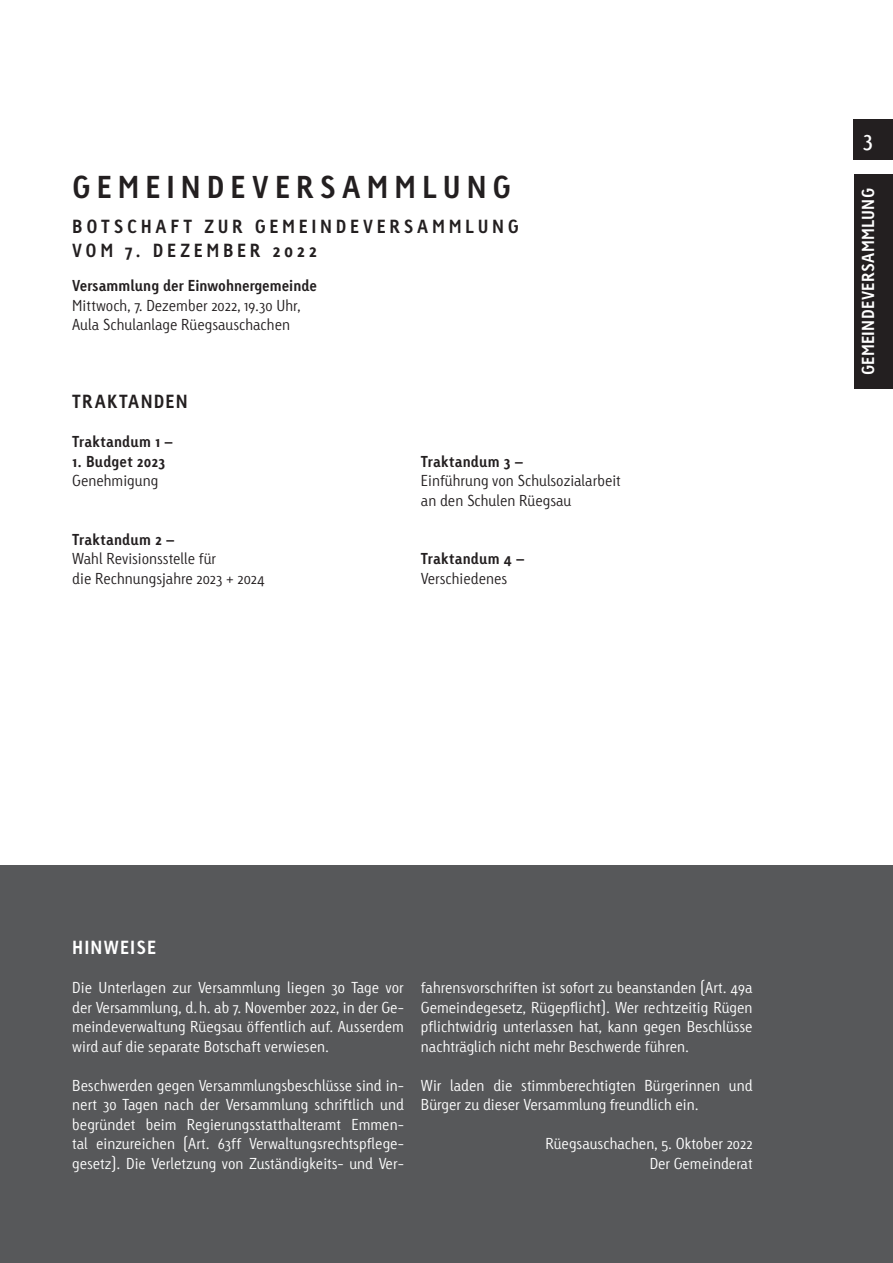
<style>
.page{position:relative;width:893px;height:1263px;background:#fff}
.page>*{position:absolute;margin:0;border:0;box-sizing:border-box;transform-origin:0 0}
.t1{font:700 30px "Linotype Tetria";letter-spacing:.2em;color:#231f20}
.t2{font:22.5px "Linotype Tetria";color:#fff}
.t3{font:700 18px/24px "Linotype Tetria";letter-spacing:.2em;color:#231f20}
.t4{font:700 18px "Linotype Tetria";letter-spacing:.075em;color:#231f20}
.t5{font:700 18px "Linotype Tetria";letter-spacing:.06em;color:#fff}
.t6{font:700 16.5px "Linotype Tetria";letter-spacing:.015em;color:#fff}
.t7{font:300 15px/19.5px "Linotype Tetria";color:#fff;text-align:justify}
.t8{font:300 15px/19.5px "Linotype Tetria";color:#231f20}
.t9{font:700 15px "Linotype Tetria";letter-spacing:.005em;color:#231f20}
</style>
<div class="page">
<div style="left:853px;top:119px;width:40px;height:40px;background:#231f20"></div>
<div style="left:854px;top:174px;width:39px;height:215px;background:#231f20"></div>
<div style="left:0;top:865px;width:893px;height:398px;background:#57585a"></div>
<h1 class="t1" style="left:72px;top:169px;width:440px">GEMEINDEVERSAMMLUNG</h1>
<p class="t3" style="left:72px;top:214px;width:448px">BOTSCHAFT ZUR GEMEINDEVERSAMMLUNG<br>VOM 7. DEZEMBER 2022</p>
<p class="t9" style="left:72px;top:276px;width:246px">Versammlung der Einwohnergemeinde</p>
<p class="t8" style="left:72px;top:296px;width:230px">Mittwoch, 7. Dezember 2022, 19.30 Uhr,<br>Aula Schulanlage Rüegsauschachen</p>
<p class="t4" style="left:72px;top:390px;width:117px">TRAKTANDEN</p>
<p class="t9" style="left:72px;top:432px;width:102px">Traktandum 1 –</p>
<p class="t9" style="left:72px;top:452px;width:95px">1. Budget 2023</p>
<p class="t8" style="left:72px;top:471px;width:88px">Genehmigung</p>
<p class="t9" style="left:72px;top:530px;width:104px">Traktandum 2 –</p>
<p class="t8" style="left:72px;top:549px;width:194px">Wahl Revisionsstelle für<br>die Rechnungsjahre 2023 + 2024</p>
<p class="t9" style="left:421px;top:452px;width:104px">Traktandum 3 –</p>
<p class="t8" style="left:421px;top:471px;width:201px">Einführung von Schulsozialarbeit an den Schulen Rüegsau</p>
<p class="t9" style="left:421px;top:549px;width:105px">Traktandum 4 –</p>
<p class="t8" style="left:421px;top:569px;width:88px">Verschiedenes</p>
<h2 class="t2" style="left:863px;top:125px;width:11px">3</h2>
<p class="t6" style="left:858px;top:375px;width:189px;rotate:-90deg">GEMEINDEVERSAMMLUNG</p>
<p class="t5" style="left:72px;top:936px;width:85px">HINWEISE</p>
<p class="t7" style="left:72px;top:978px;width:333px">Die Unterlagen zur Versammlung liegen 30 Tage vor der Versammlung, d.h. ab 7. November 2022, in der Ge&shy;meindeverwaltung Rüegsau öffentlich auf. Ausserdem wird auf die separate Botschaft verwiesen.</p>
<p class="t7" style="left:72px;top:1076px;width:333px">Beschwerden gegen Versammlungsbeschlüsse sind in&shy;nert 30 Tagen nach der Versammlung schriftlich und begründet beim Regierungsstatthalteramt Emmen&shy;tal einzureichen (Art. 63ff Verwaltungsrechtspflege&shy;gesetz). Die Verletzung von Zuständigkeits- und Ver-</p>
<p class="t7" style="left:421px;top:978px;width:333px">fahrensvorschriften ist sofort zu beanstanden (Art. 49a Gemeindegesetz, Rügepflicht). Wer rechtzeitig Rügen pflichtwidrig unterlassen hat, kann gegen Beschlüsse nachträglich nicht mehr Beschwerde führen.</p>
<p class="t7" style="left:421px;top:1076px;width:333px">Wir laden die stimmberechtigten Bürgerinnen und<br>Bürger zu dieser Versammlung freundlich ein.</p>
<p class="t7" style="left:545px;top:1134px;width:209px;text-align:right">Rüegsauschachen, 5. Oktober 2022<br>Der Gemeinderat</p>
</div>
